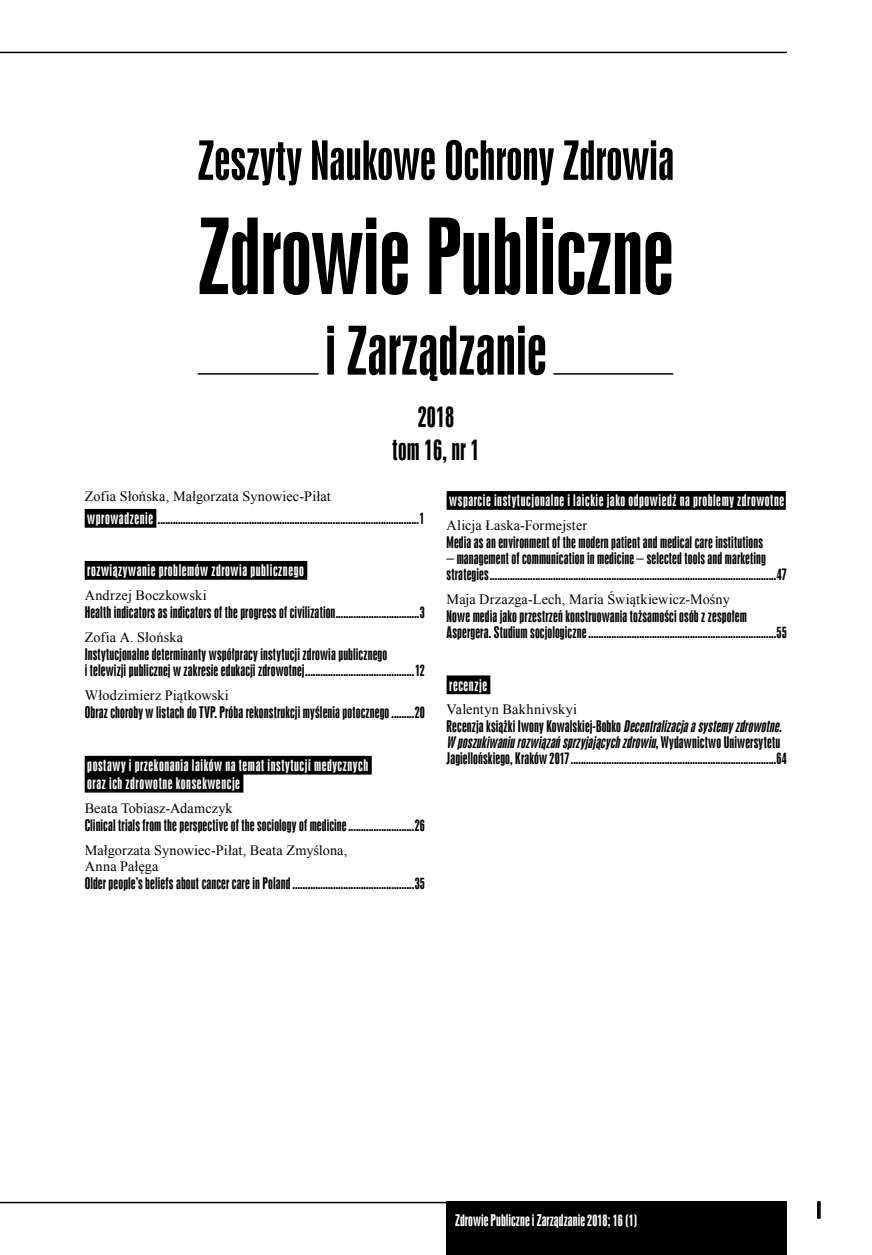
<style>
.page{position:relative;width:872px;height:1255px;background:#fff}
.page>*{position:absolute;margin:0;border:0;box-sizing:border-box;transform-origin:0 0}
.t1{font:97.8px "Swis 924 EU Normal";letter-spacing:-.005em;color:#000}
.t2{font:62.55px "Swis 924 EU Normal";color:#000}
.t3{font:50.4px "Swis 924 EU Normal";color:#000}
.t4{font:27px/32.4px "Swis 924 EU Normal";color:#000;text-align:center}
.t5{font:21px "Swis 924 EU Normal";color:#000}
.t6{font:15px/15.9px "Swis 924 EU Normal";letter-spacing:.005em;color:#000}
.t7{font:15px/18px "Swis 924 EU Normal";letter-spacing:.04em;color:#fff}
.t8{font:15px "Swis 924 EU Normal";letter-spacing:.04em;color:#000}
.t9{font:15px "Swis 924 EU Normal";letter-spacing:.005em;color:#fff}
.t10{font:14.25px/15.8px "Times New Roman";letter-spacing:.005em;color:#000}
.s1{font-style:italic}
.s2{color:#fff}
</style>
<div class="page">
<div style="left:817px;top:1201px;width:3px;height:17px;border:1px solid #000"></div>
<hr style="left:0;top:1201px;width:446px;height:2px;background:#000">
<div style="left:446px;top:1201px;width:341px;height:53px;background:#000"></div>
<hr style="left:0;top:52px;width:787px;height:1px;background:#000">
<div style="left:85px;top:509px;width:71px;height:18px;background:#000"></div>
<div style="left:85px;top:561px;width:222px;height:18px;background:#000"></div>
<div style="left:85px;top:755px;width:287px;height:19px;background:#000"></div>
<div style="left:85px;top:773px;width:158px;height:19px;background:#000"></div>
<hr style="left:198px;top:373px;width:120px;height:1px;background:#000">
<hr style="left:553px;top:373px;width:120px;height:1px;background:#000">
<div style="left:446px;top:491px;width:340px;height:19px;background:#000"></div>
<div style="left:446px;top:675px;width:44px;height:19px;background:#000"></div>
<h3 class="t3" style="left:198px;top:130px;width:478px">Zeszyty Naukowe Ochrony Zdrowia</h3>
<h1 class="t1" style="left:198px;top:198px;width:477px">Zdrowie Publiczne</h1>
<h2 class="t2" style="left:325px;top:313px;width:223px">i Zarządzanie</h2>
<h3 class="t4" style="left:392px;top:401px;width:89px">2018<br>tom 16, nr 1</h3>
<p class="t7" style="left:449px;top:491px;width:336px">wsparcie instytucjonalne i laickie jako odpowiedź na problemy zdrowotne</p>
<p class="t10" style="left:446px;top:517px;width:142px">Alicja Łaska-Formejster</p>
<p class="t6" style="left:446px;top:534px;width:318px">Media as an environment of the modern patient and medical care institutions</p>
<p class="t6" style="left:446px;top:550px;width:342px">– management of communication in medicine – selected tools and marketing strategies.................................................................................................................47</p>
<p class="t10" style="left:446px;top:591px;width:285px">Maja Drzazga-Lech, Maria Świątkiewicz-Mośny</p>
<p class="t6" style="left:446px;top:608px;width:342px">Nowe media jako przestrzeń konstruowania tożsamości osób z zespołem<br>Aspergera. Studium socjologiczne..........................................................................55</p>
<p class="t7" style="left:449px;top:676px;width:39px">recenzje</p>
<p class="t10" style="left:446px;top:701px;width:132px">Valentyn Bakhnivskyi</p>
<p class="t6" style="left:446px;top:719px;width:342px">Recenzja książki Iwony Kowalskiej-Bobko <span class="s1">Decentralizacjaasystemyzdrowotne.<br>W poszukiwaniurozwiązańsprzyjającychzdrowiu</span>, W y d a w n i c t w o U n i w e r s y t e t u<br>Jagiellońskiego, Kraków 2017.................................................................................64</p>
<p class="t10" style="left:85px;top:488px;width:248px">Zofia Słońska, Małgorzata Synowiec-Piłat</p>
<p class="t8" style="left:87px;top:509px;width:339px"><span class="s2">wprowadzenie</span> .......................................................................................................1</p>
<p class="t7" style="left:87px;top:561px;width:218px">rozwiązywanie problemów zdrowia publicznego</p>
<p class="t10" style="left:85px;top:587px;width:123px">Andrzej Boczkowski</p>
<p class="t6" style="left:85px;top:604px;width:342px">Health indicators as indicators of the progress of civilization.................................3</p>
<p class="t10" style="left:85px;top:629px;width:100px">Zofia A. Słońska</p>
<p class="t6" style="left:85px;top:646px;width:342px">Instytucjonalne determinanty współpracy instytucji zdrowia publicznego<br>i telewizji publicznej w zakresie edukacji zdrowotnej...........................................12</p>
<p class="t10" style="left:85px;top:687px;width:146px">Włodzimierz Piątkowski</p>
<p class="t6" style="left:85px;top:705px;width:342px">Obraz choroby w listach do TVP. Próba rekonstrukcji myślenia potocznego.........20</p>
<p class="t7" style="left:87px;top:756px;width:282px">postawy i przekonania laików na temat instytucji medycznych oraz ich zdrowotne konsekwencje</p>
<p class="t10" style="left:85px;top:799px;width:149px">Beata Tobiasz-Adamczyk</p>
<p class="t6" style="left:85px;top:817px;width:342px">Clinical trials from the perspective of the sociology of medicine..........................26</p>
<p class="t10" style="left:85px;top:842px;width:264px">Małgorzata Synowiec-Piłat, Beata Zmyślona,<br>Anna Pałęga</p>
<p class="t6" style="left:85px;top:875px;width:342px">Older people’s beliefs about cancer care in Poland................................................35</p>
<p class="t9" style="left:455px;top:1211px;width:184px">Zdrowie Publiczne i Zarządzanie 2018; 16 (1)</p>
<h3 class="t5" style="left:816px;top:1197px;width:6px">I</h3>
</div>
